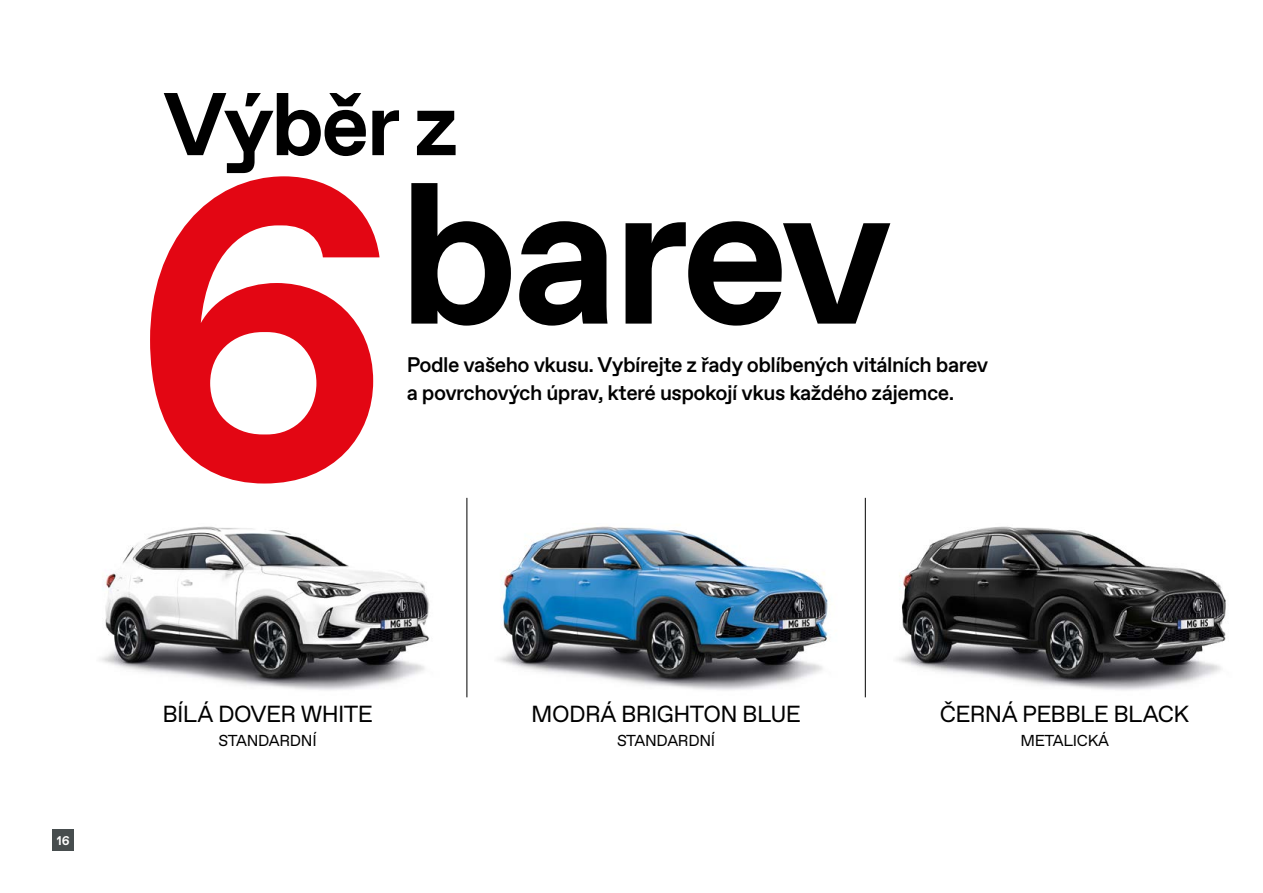
<style>
.page{position:relative;width:1263px;height:893px;background:#fff}
.page>*{position:absolute;margin:0;border:0;box-sizing:border-box;transform-origin:0 0}
.t1{font:700 426.6px "Favorit Std";color:#e30613}
.t2{font:700 200.7px "Favorit Std";letter-spacing:-.04em;color:#000}
.t3{font:700 88.8px "Favorit Std";letter-spacing:-.035em;color:#000}
.t4{font:23.25px "Favorit Std";letter-spacing:-.025em;color:#000}
.t5{font:500 21.15px "Favorit Std";letter-spacing:-.025em;color:#000}
.t6{font:15.9px "Favorit Std";letter-spacing:-.02em;color:#000}
.t7{font:700 12.75px "Favorit Std";color:#fff}
</style>
<div class="page">
<div style="left:53px;top:830px;width:21px;height:21px;background:#474d4e"></div>
<img style="left:897px;top:526px;width:329px;height:164px">
<img style="left:100px;top:526px;width:330px;height:164px">
<img style="left:466px;top:523px;width:400px;height:175px">
<hr style="left:865px;top:498px;width:1px;height:199px;background:#000">
<hr style="left:467px;top:498px;width:1px;height:199px;background:#000">
<h3 class="t3" style="left:163px;top:65px;width:297px">Výběr z</h3>
<h1 class="t1" style="left:129px;top:46px;width:271px">6</h1>
<h2 class="t2" style="left:398px;top:120px;width:496px">barev</h2>
<p class="t5" style="left:407px;top:351px;width:583px">Podle vašeho vkusu. Vybírejte z řady oblíbených vitálních barev</p>
<p class="t5" style="left:407px;top:378px;width:549px">a povrchových úprav, které uspokojí vkus každého zájemce.</p>
<p class="t7" style="left:57px;top:832px;width:14px">16</p>
<p class="t4" style="left:162px;top:699px;width:212px">BÍLÁ DOVER WHITE</p>
<p class="t6" style="left:219px;top:729px;width:100px">STANDARDNÍ</p>
<p class="t4" style="left:531px;top:699px;width:271px">MODRÁ BRIGHTON BLUE</p>
<p class="t6" style="left:617px;top:729px;width:100px">STANDARDNÍ</p>
<p class="t4" style="left:940px;top:699px;width:251px">ČERNÁ PEBBLE BLACK</p>
<p class="t6" style="left:1020px;top:729px;width:90px">METALICKÁ</p>
</div>
